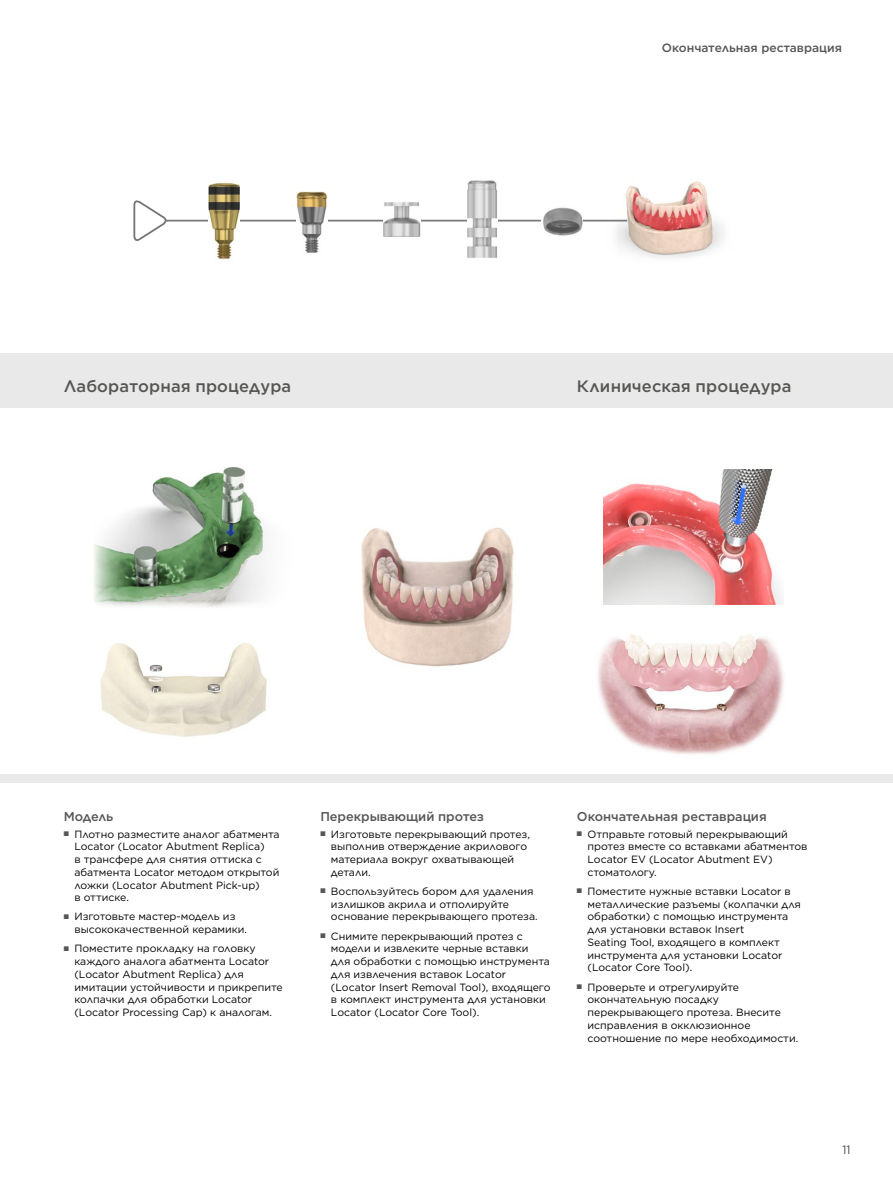
<style>
.page{position:relative;width:893px;height:1191px;background:#fff}
.page>*{position:absolute;margin:0;border:0;box-sizing:border-box;transform-origin:0 0}
.t1{font:500 16.5px "Gotham";letter-spacing:.005em;color:#565655}
.t2{font:500 12.75px "Gotham";letter-spacing:-.005em;color:#565655}
.t3{font:500 12px "Gotham";color:#565655}
.t4{font:300 12px "Gotham";color:#000}
.t5{font:10.5px/12.8px "Gotham";color:#000}
.s1{color:#565655}
</style>
<div class="page">
<div style="left:0;top:353px;width:893px;height:429px;background:#e9e9e9"></div>
<div style="left:0;top:408px;width:893px;height:366px;background:#fff"></div>
<img style="left:606px;top:181px;width:118px;height:77px">
<img style="left:100px;top:642px;width:167px;height:95px">
<img style="left:94px;top:467px;width:172px;height:140px">
<hr style="left:155px;top:220px;width:472px;height:1px;background:#7b7b7b">
<svg style="left:133px;top:200px;width:36px;height:41px"></svg>
<img style="left:208px;top:182px;width:32px;height:77px">
<img style="left:297px;top:191px;width:30px;height:62px">
<img style="left:383px;top:202px;width:37px;height:35px">
<img style="left:467px;top:180px;width:30px;height:78px">
<img style="left:598px;top:634px;width:186px;height:120px">
<img style="left:361px;top:527px;width:153px;height:140px">
<img style="left:604px;top:469px;width:179px;height:135px">
<img style="left:542px;top:207px;width:40px;height:29px">
<p class="t3" style="left:662px;top:40px;width:182px">Окончательная реставрация</p>
<h1 class="t1" style="left:64px;top:375px;width:229px">Лабораторная процедура</h1>
<h1 class="t1" style="left:577px;top:375px;width:216px">Клиническая процедура</h1>
<p class="t2" style="left:64px;top:807px;width:51px">Модель</p>
<p class="t5" style="left:74px;top:827px;width:207px;text-indent:-11px"><span class="s1">■</span> Плотно разместите аналог абатмента<br>Locator (Locator Abutment Replica)<br>в трансфере для снятия оттиска с абатмента Locator методом открытой ложки (Locator Abutment Pick-up)<br>в оттиске.</p>
<p class="t5" style="left:74px;top:910px;width:174px;text-indent:-11px"><span class="s1">■</span> Изготовьте мастер-модель из высококачественной керамики.</p>
<p class="t5" style="left:74px;top:942px;width:210px;text-indent:-11px"><span class="s1">■</span> Поместите прокладку на головку каждого аналога абатмента Locator (Locator Abutment Replica) для имитации устойчивости и прикрепите колпачки для обработки Locator (Locator Processing Cap) к аналогам.</p>
<p class="t2" style="left:320px;top:807px;width:165px">Перекрывающий протез</p>
<p class="t5" style="left:331px;top:827px;width:200px;text-indent:-11px"><span class="s1">■</span> Изготовьте перекрывающий протез, выполнив отверждение акрилового материала вокруг охватывающей детали.</p>
<p class="t5" style="left:331px;top:884px;width:208px;text-indent:-11px"><span class="s1">■</span> Воспользуйтесь бором для удаления излишков акрила и отполируйте основание перекрывающего протеза.</p>
<p class="t5" style="left:331px;top:929px;width:221px;text-indent:-11px"><span class="s1">■</span> Снимите перекрывающий протез с модели и извлеките черные вставки для обработки с помощью инструмента для извлечения вставок Locator (Locator Insert Removal Tool), входящего в комплект инструмента для установки Locator (Locator Core Tool).</p>
<p class="t2" style="left:577px;top:807px;width:191px">Окончательная реставрация</p>
<p class="t5" style="left:587px;top:827px;width:221px;text-indent:-11px"><span class="s1">■</span> Отправьте готовый перекрывающий протез вместе со вставками абатментов<br>Locator EV (Locator Abutment EV) стоматологу.</p>
<p class="t5" style="left:587px;top:884px;width:215px;text-indent:-11px"><span class="s1">■</span> Поместите нужные вставки Locator в металлические разъемы (колпачки для обработки) с помощью инструмента для установки вставок Insert<br>Seating Tool, входящего в комплект инструмента для установки Locator (Locator Core Tool).</p>
<p class="t5" style="left:587px;top:980px;width:212px;text-indent:-11px"><span class="s1">■</span> Проверьте и отрегулируйте окончательную посадку перекрывающего протеза. Внесите исправления в окклюзионное соотношение по мере необходимости.</p>
<p class="t4" style="left:842px;top:1142px;width:10px">11</p>
</div>
